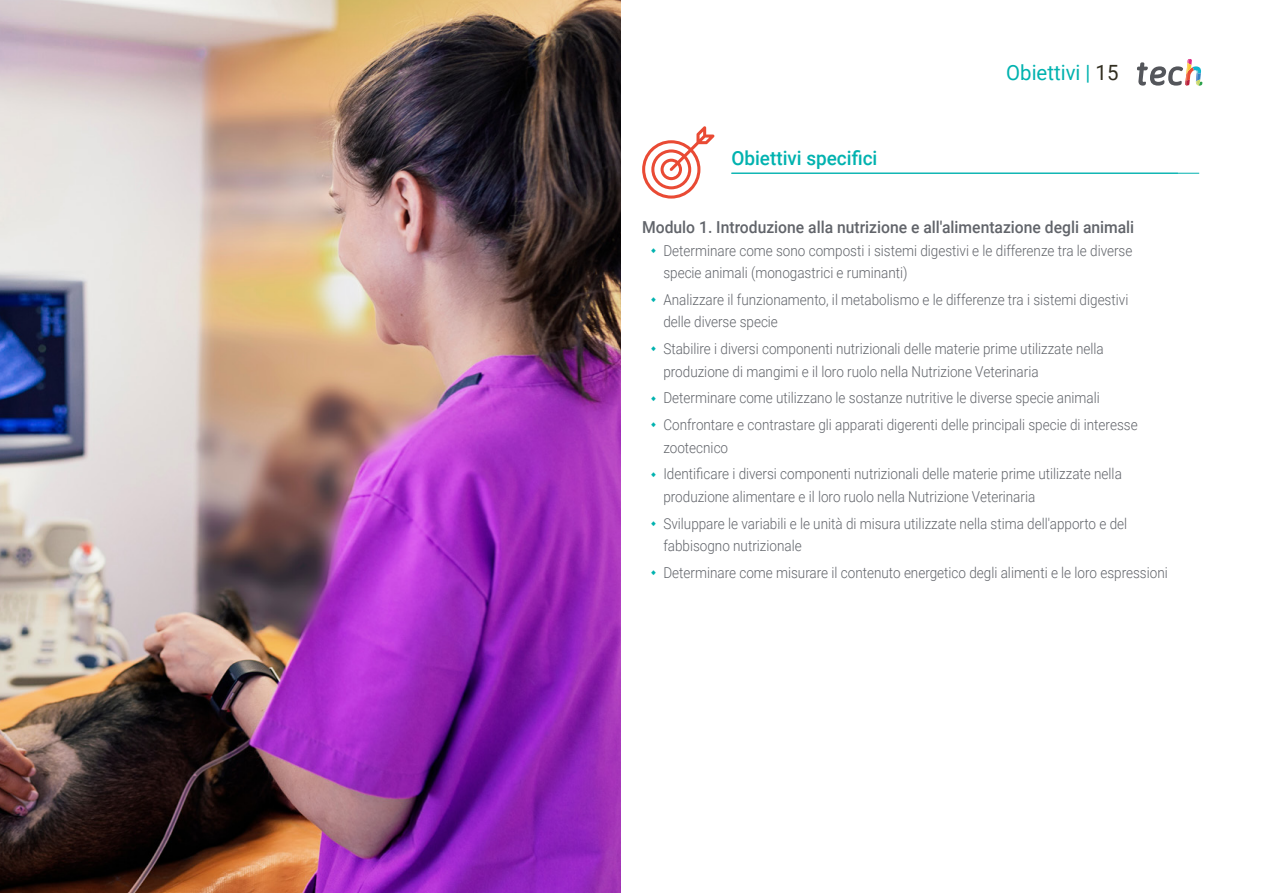
<style>
.page{position:relative;width:1263px;height:893px;background:#fff}
.page>*{position:absolute;margin:0;border:0;box-sizing:border-box;transform-origin:0 0}
.t1{font:21px "Roboto";color:#00b2af}
.t2{font:500 19.5px "Roboto";color:#00b2af}
.t3{font:500 16.5px "Roboto";color:#61646a;scale:.95 1}
.t4{font:300 15px/26.7px "Roboto";color:#61646a;scale:.9 1}
.s1{color:#312e20}
</style>
<div class="page">
<svg style="left:1137px;top:59px;width:65px;height:27px"></svg>
<img style="left:0;top:0;width:621px;height:893px">
<svg style="left:642px;top:126px;width:72px;height:73px"></svg>
<hr style="left:731px;top:173px;width:468px;height:1px;background:#00b2af">
<h2 class="t2" style="left:731px;top:144px;width:147px">Obiettivi specifici</h2>
<h1 class="t1" style="left:1006px;top:57px;width:114px">Obiettivi | <span class="s1">15</span></h1>
<p class="t3" style="left:642px;top:216px;width:520px">Modulo 1. Introduzione alla nutrizione e all'alimentazione degli animali</p>
<p class="t4" style="left:663px;top:238px;width:523px;line-height:22.5px">Determinare come sono composti i sistemi digestivi e le differenze tra le diverse specie animali (monogastrici e ruminanti)</p>
<p class="t4" style="left:663px;top:288px;width:518px;line-height:22.5px">Analizzare il funzionamento, il metabolismo e le differenze tra i sistemi digestivi delle diverse specie</p>
<p class="t4" style="left:663px;top:337px;width:491px;line-height:22.5px">Stabilire i diversi componenti nutrizionali delle materie prime utilizzate nella produzione di mangimi e il loro ruolo nella Nutrizione Veterinaria</p>
<p class="t4" style="left:663px;top:384px;width:528px">Determinare come utilizzano le sostanze nutritive le diverse specie animali<br>Confrontare e contrastare gli apparati digerenti delle principali specie di interesse</p>
<p class="t4" style="left:663px;top:433px;width:511px">zootecnico<br>Identificare i diversi componenti nutrizionali delle materie prime utilizzate nella</p>
<p class="t4" style="left:663px;top:483px;width:517px">produzione alimentare e il loro ruolo nella Nutrizione Veterinaria<br>Sviluppare le variabili e le unità di misura utilizzate nella stima dell'apporto e del</p>
<p class="t4" style="left:663px;top:532px;width:562px">fabbisogno nutrizionale<br>Determinare come misurare il contenuto energetico degli alimenti e le loro espressioni</p>
</div>
